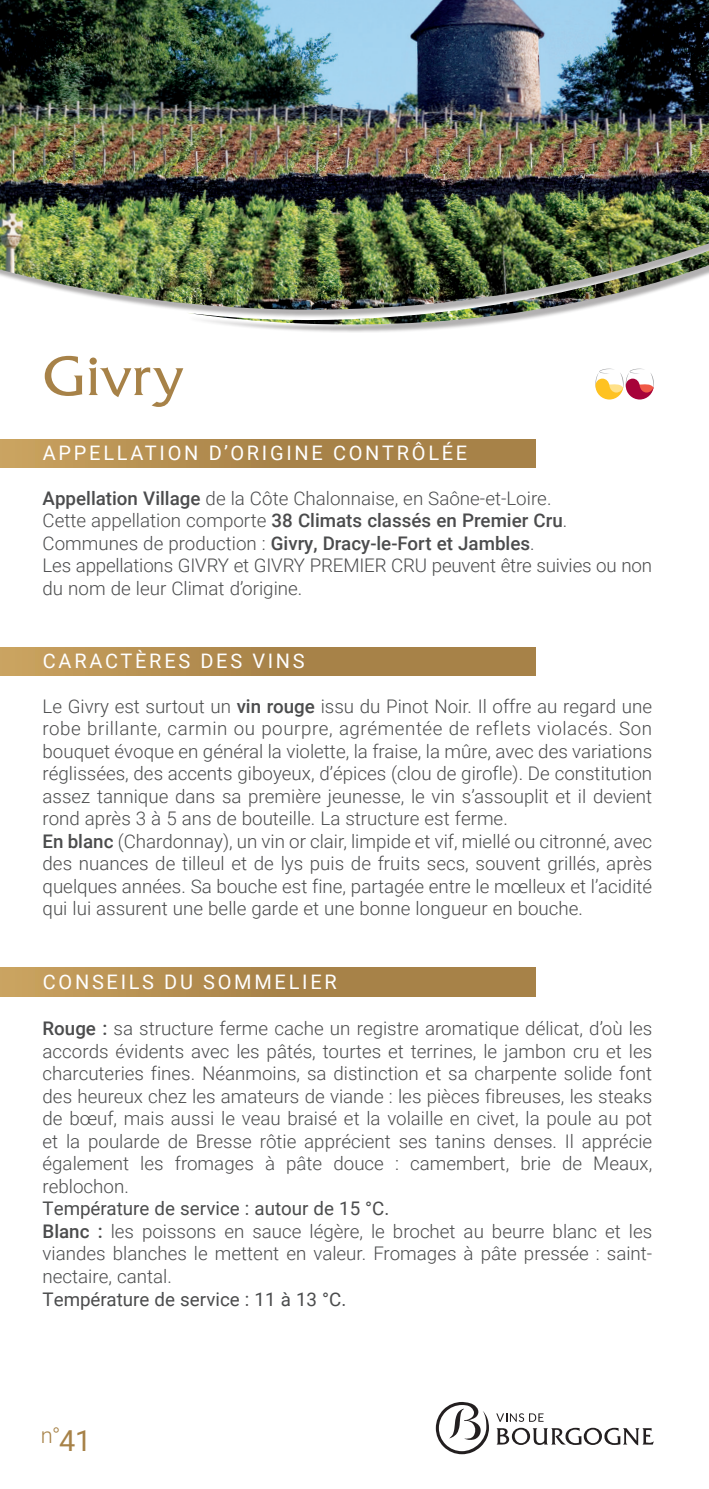
<style>
.page{position:relative;width:709px;height:1489px;background:#fff}
.page>*{position:absolute;margin:0;border:0;box-sizing:border-box;transform-origin:0 0}
.t1{font:55px "Friz Quadrata Pro";color:#a78248}
.t2{font:29px "Roboto";color:#a78248}
.t3{font:300 22px "Roboto";color:#a78248}
.Texte_courant_normal{font:20px "Roboto";letter-spacing:.135em;color:#fff}
.Texte_courant_normal-2{font:300 18.75px/22.5px "Roboto";color:#4b4c4d;text-align:justify}
.Texte_courant_normal-3{font:500 18.75px "Roboto";color:#4b4c4d}
.Texte_courant_normal-4{font:18.75px "Roboto";color:#4b4c4d}
.s1{font-weight:500}
.s2{font-weight:300}
</style>
<div class="page">
<img style="left:0;top:0;width:709px;height:332px">
<div style="left:0;top:647px;width:535px;height:28px;background:linear-gradient(to right,#c39c5b,#9e7a42)"></div>
<div style="left:0;top:439px;width:535px;height:29px;background:linear-gradient(to right,#c39c5b,#9e7a42)"></div>
<div style="left:0;top:967px;width:535px;height:29px;background:linear-gradient(to right,#c39c5b,#9e7a42)"></div>
<svg style="left:595px;top:368px;width:59px;height:31px"></svg>
<svg style="left:496px;top:1413px;width:47px;height:8px"></svg>
<svg style="left:496px;top:1427px;width:158px;height:18px"></svg>
<svg style="left:436px;top:1402px;width:53px;height:51px"></svg>
<p class="t1" style="left:43px;top:342px;width:143px">Givry</p>
<p class="Texte_courant_normal" style="left:43px;top:439px;width:426px">APPELLATION D’ORIGINE CONTRÔLÉE</p>
<p class="Texte_courant_normal-2" style="left:43px;top:486px;width:510px"><span class="s1">Appellation Village</span> de la Côte Chalonnaise, en Saône-et-Loire.</p>
<p class="Texte_courant_normal-3" style="left:43px;top:507px;width:526px"><span class="s2">Cette appellation comporte</span> 38 Climats classés en Premier Cru<span class="s2">.</span></p>
<p class="Texte_courant_normal-3" style="left:43px;top:530px;width:493px"><span class="s2">Communes de production :</span> Givry, Dracy-le-Fort et Jambles<span class="s2">.</span></p>
<p class="Texte_courant_normal-2" style="left:43px;top:553px;width:611px">Les appellations GIVRY et GIVRY PREMIER CRU peuvent être suivies ou non du nom de leur Climat d’origine.</p>
<p class="Texte_courant_normal" style="left:43px;top:647px;width:263px">CARACTÈRES DES VINS</p>
<p class="Texte_courant_normal-2" style="left:43px;top:694px;width:611px">Le Givry est surtout un <span class="s1">vin rouge</span> issu du Pinot Noir. Il offre au regard une robe brillante, carmin ou pourpre, agrémentée de reflets violacés. Son bouquet évoque en général la violette, la fraise, la mûre, avec des variations réglissées, des accents giboyeux, d’épices (clou de girofle). De constitution assez tannique dans sa première jeunesse, le vin s’assouplit et il devient rond après 3 à 5 ans de bouteille. La structure est ferme.</p>
<p class="Texte_courant_normal-2" style="left:43px;top:829px;width:611px"><span class="s1">En blanc</span> (Chardonnay), un vin or clair, limpide et vif, miellé ou citronné, avec des nuances de tilleul et de lys puis de fruits secs, souvent grillés, après quelques années. Sa bouche est fine, partagée entre le mœlleux et l’acidité qui lui assurent une belle garde et une bonne longueur en bouche.</p>
<p class="Texte_courant_normal" style="left:43px;top:967px;width:295px">CONSEILS DU SOMMELIER</p>
<p class="Texte_courant_normal-2" style="left:43px;top:1016px;width:611px"><span class="s1">Rouge :</span> sa structure ferme cache un registre aromatique délicat, d’où les accords évidents avec les pâtés, tourtes et terrines, le jambon cru et les charcuteries fines. Néanmoins, sa distinction et sa charpente solide font des heureux chez les amateurs de viande : les pièces fibreuses, les steaks de bœuf, mais aussi le veau braisé et la volaille en civet, la poule au pot et la poularde de Bresse rôtie apprécient ses tanins denses. Il apprécie également les fromages à pâte douce : camembert, brie de Meaux, reblochon.</p>
<p class="Texte_courant_normal-4" style="left:43px;top:1195px;width:348px">Température de service : autour de 15 °C.</p>
<p class="Texte_courant_normal-2" style="left:43px;top:1219px;width:611px"><span class="s1">Blanc :</span> les poissons en sauce légère, le brochet au beurre blanc et les viandes blanches le mettent en valeur. Fromages à pâte pressée : saint&shy;nectaire, cantal.</p>
<p class="Texte_courant_normal-4" style="left:43px;top:1285px;width:305px">Température de service : 11 à 13 °C.</p>
<p class="t3" style="left:41px;top:1419px;width:21px">n°</p>
<p class="t2" style="left:59px;top:1419px;width:34px">41</p>
</div>
